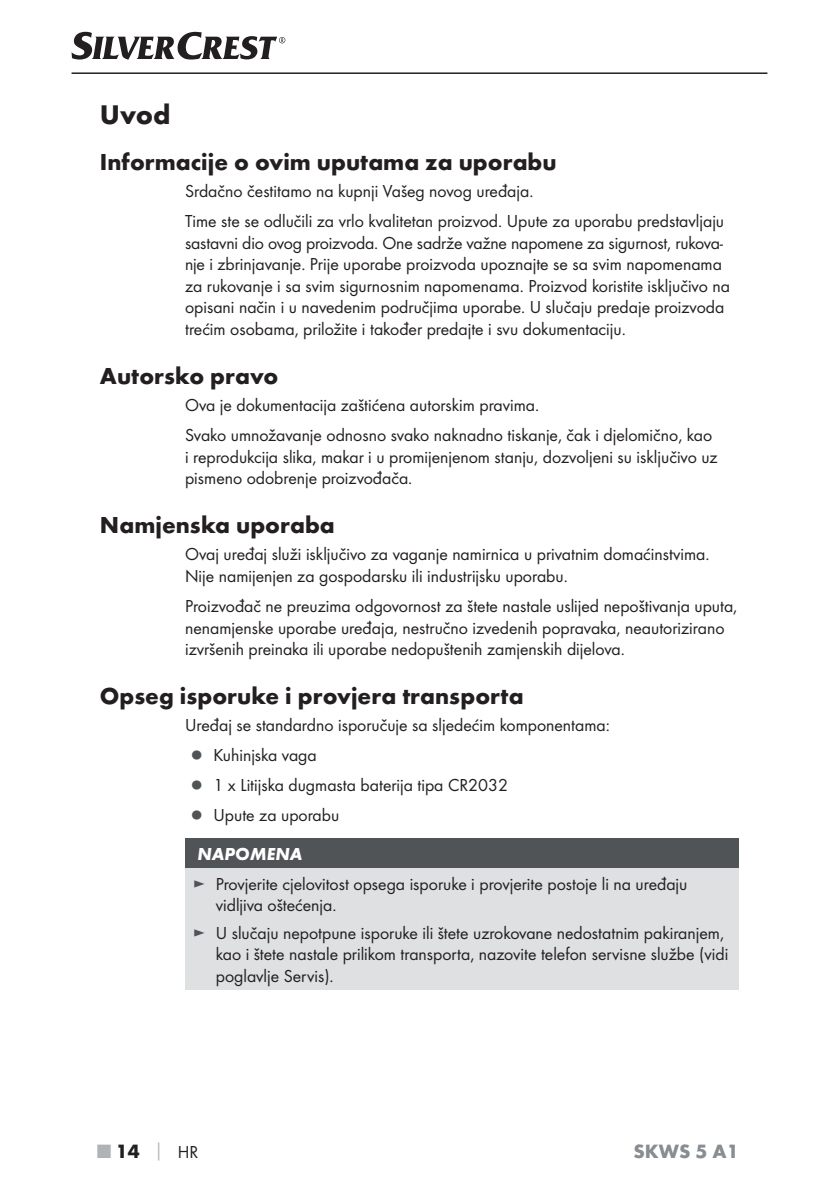
<style>
.page{position:relative;width:839px;height:1190px;background:#fff}
.page>*{position:absolute;margin:0;border:0;box-sizing:border-box;transform-origin:0 0}
.t1{font:700 28px "Futura";color:#231f20}
.t2{font:700 24px "Futura";color:#231f20}
.t3{font:700 20px "Futura";color:#888d91}
.t4{font:700 20px "Futura";color:#231f20}
.t5{font:18px/21.6px "Futura Boo";color:#231f20}
.t6{font:italic 700 18px "Futura";color:#fff}
.s1{color:#505457}
.s2{color:#afb3b6}
.s3{font-size:18px;color:#afb3b6}
.s4{font-family:"Futura Boo";font-weight:400;font-size:18px}
</style>
<div class="page">
<hr style="left:71px;top:72px;width:696px;height:2px;background:#231f20">
<svg style="left:71px;top:32px;width:214px;height:28px"></svg>
<div style="left:185px;top:838px;width:552px;height:30px;background:#505457"></div>
<div style="left:185px;top:868px;width:552px;height:121px;background:#dee0e1"></div>
<h1 class="t1" style="left:100px;top:103px;width:72px">Uvod</h1>
<h2 class="t2" style="left:100px;top:152px;width:458px">Informacije o ovim uputama za uporabu</h2>
<p class="t5" style="left:185px;top:177px;width:540px;line-height:30px">Srdačno čestitamo na kupnji Vašeg novog uređaja.<br>Time ste se odlučili za vrlo kvalitetan proizvod. Upute za uporabu predstavljaju</p>
<p class="t5" style="left:185px;top:233px;width:546px">sastavni dio ovog proizvoda. One sadrže važne napomene za sigurnost, rukova&shy;nje i zbrinjavanje. Prije uporabe proizvoda upoznajte se sa svim napomenama za rukovanje i sa svim sigurnosnim napomenama. Proizvod koristite isključivo na opisani način i u navedenim područjima uporabe. U slučaju predaje proizvoda trećim osobama, priložite i također predajte i svu dokumentaciju.</p>
<h2 class="t2" style="left:100px;top:366px;width:180px">Autorsko pravo</h2>
<p class="t5" style="left:185px;top:391px;width:528px;line-height:30px">Ova je dokumentacija zaštićena autorskim pravima.<br>Svako umnožavanje odnosno svako naknadno tiskanje, čak i djelomično, kao</p>
<p class="t5" style="left:185px;top:447px;width:533px">i reprodukcija slika, makar i u promijenjenom stanju, dozvoljeni su isključivo uz pismeno odobrenje proizvođača.</p>
<h2 class="t2" style="left:100px;top:515px;width:236px">Namjenska uporaba</h2>
<p class="t5" style="left:185px;top:544px;width:525px">Ovaj uređaj služi isključivo za vaganje namirnica u privatnim domaćinstvima.<br>Nije namijenjen za gospodarsku ili industrijsku uporabu.</p>
<p class="t5" style="left:185px;top:596px;width:553px">Proizvođač ne preuzima odgovornost za štete nastale uslijed nepoštivanja uputa, nenamjenske uporabe uređaja, nestručno izvedenih popravaka, neautorizirano izvršenih preinaka ili uporabe nedopuštenih zamjenskih dijelova.</p>
<h2 class="t2" style="left:100px;top:686px;width:425px">Opseg isporuke i provjera transporta</h2>
<p class="t5" style="left:185px;top:715px;width:426px">Uređaj se standardno isporučuje sa sljedećim komponentama:</p>
<p class="t5" style="left:191px;top:745px;width:127px"><span class="s1">●</span> Kuhinjska vaga</p>
<p class="t5" style="left:191px;top:775px;width:318px"><span class="s1">●</span> 1 x Litijska dugmasta baterija tipa CR2032</p>
<p class="t5" style="left:191px;top:805px;width:150px"><span class="s1">●</span> Upute za uporabu</p>
<p class="t6" style="left:197px;top:848px;width:106px">NAPOMENA</p>
<p class="t5" style="left:216px;top:873px;width:473px;text-indent:-23px"><span class="s1">►</span> Provjerite cjelovitost opsega isporuke i provjerite postoje li na uređaju vidljiva oštećenja.</p>
<p class="t5" style="left:216px;top:922px;width:513px;text-indent:-23px"><span class="s1">►</span> U slučaju nepotpune isporuke ili štete uzrokovane nedostatnim pakiranjem, kao i štete nastale prilikom transporta, nazovite telefon servisne službe (vidi poglavlje Servis).</p>
<p class="t4" style="left:97px;top:1143px;width:102px"><span class="s2">■</span> 14 <span class="s3">│</span> <span class="s4">HR</span></p>
<p class="t3" style="left:633px;top:1143px;width:107px">SKWS 5 A1</p>
</div>
